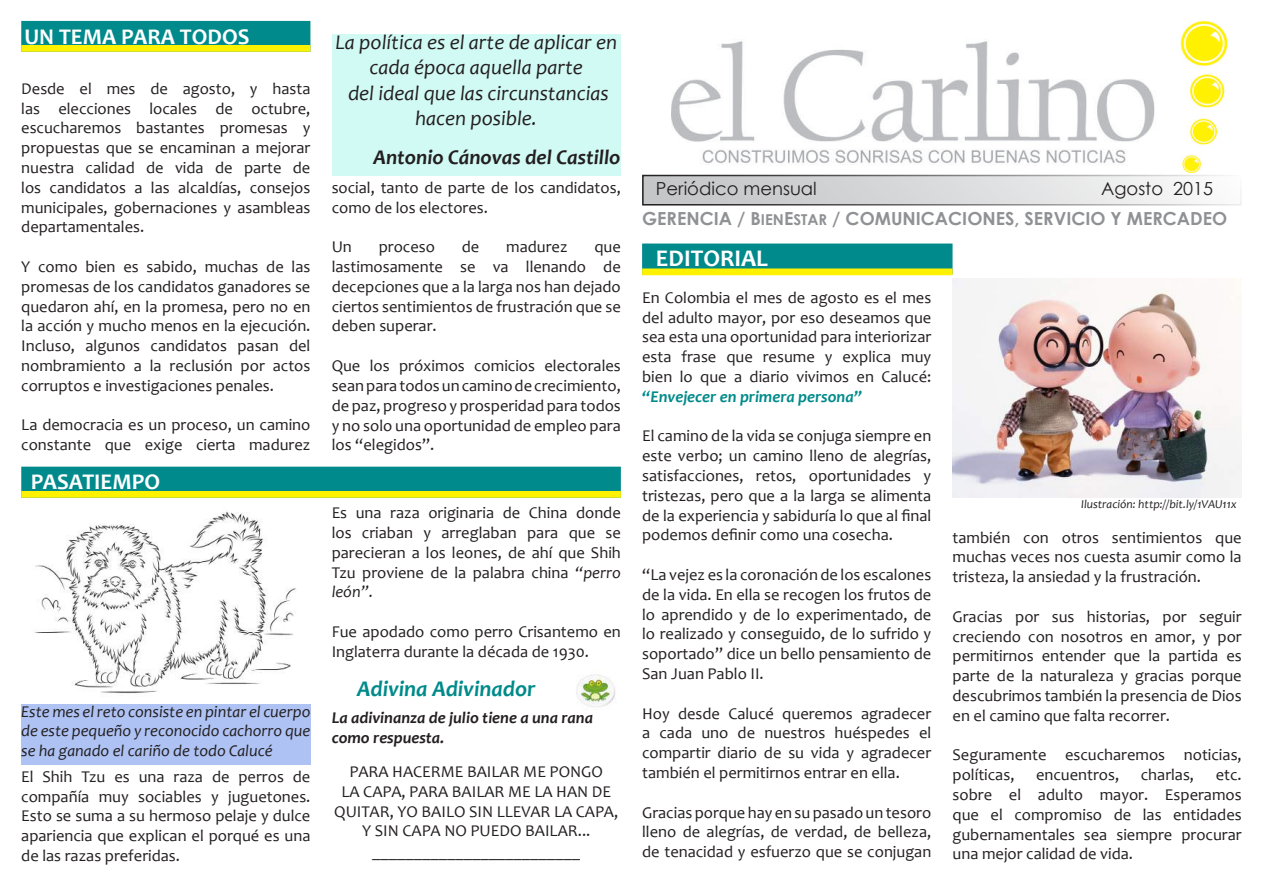
<style>
.page{position:relative;width:1263px;height:893px;background:#fff}
.page>*{position:absolute;margin:0;border:0;box-sizing:border-box;transform-origin:0 0}
.t1{font:700 24px "Candara";color:#fff}
.t2{font:700 22.5px "Candara";color:#fff}
.t3{font:italic 700 22.5px "Candara";color:#008a8a}
.t4{font:italic 21px/25.2px "Candara";color:#231f20;text-align:center}
.t5{font:italic 700 21px "Candara";color:#231f20}
.t6{font:700 18px/29.5px "Century Gothic";color:#8f9194}
.t7{font:18px "Century Gothic";color:#231f20}
.t8{font:16.5px/19.8px "Candara";color:#231f20;text-align:justify}
.t9{font:italic 16.5px/19.8px "Candara";color:#231f20;text-align:justify}
.t10{font:italic 700 16.5px/19.8px "Candara";color:#231f20}
.t11{font:italic 700 16.5px "Candara";color:#008a8a}
.t12{font:italic 12px "Candara";color:#231f20}
.s1{font-style:italic}
.s2{font-weight:400;color:#231f20}
.s3{font-size:15px}
</style>
<div class="page">
<img style="left:34px;top:511px;width:262px;height:183px">
<div style="left:643px;top:175px;width:598px;height:30px;background:linear-gradient(to right,#c0c1c3,#f8f9f9)"></div>
<img style="left:672px;top:21px;width:554px;height:151px">
<div style="left:642px;top:244px;width:310px;height:30px;background:#008a8c"></div>
<div style="left:21px;top:21px;width:289px;height:31px;background:#008a8c"></div>
<div style="left:642px;top:268px;width:310px;height:7px;background:#fff200;border:2px solid #fff200"></div>
<div style="left:21px;top:45px;width:289px;height:7px;background:#fff200;border:2px solid #fff200"></div>
<div style="left:332px;top:34px;width:289px;height:141px;background:#d2faf5"></div>
<img style="left:576px;top:674px;width:40px;height:33px">
<div style="left:21px;top:705px;width:289px;height:60px;background:#aec2f4"></div>
<div style="left:265px;top:678px;width:36px;height:25px;background:#fff"></div>
<div style="left:21px;top:467px;width:600px;height:31px;background:#008a8c"></div>
<div style="left:21px;top:491px;width:600px;height:7px;background:#fff200;border:2px solid #fff200"></div>
<img style="left:952px;top:278px;width:289px;height:219px">
<h2 class="t2" style="left:24px;top:23px;width:227px">UN TEMA PARA TODOS</h2>
<p class="t8" style="left:21px;top:78px;width:291px">Desde el mes de agosto, y hasta las elecciones locales de octubre, escucharemos bastantes promesas y propuestas que se encaminan a mejorar nuestra calidad de vida de parte de los candidatos a las alcaldías, consejos municipales, gobernaciones y asambleas departamentales.</p>
<p class="t8" style="left:21px;top:256px;width:291px">Y como bien es sabido, muchas de las promesas de los candidatos ganadores se quedaron ahí, en la promesa, pero no en la acción y mucho menos en la ejecución.<br>Incluso, algunos candidatos pasan del nombramiento a la reclusión por actos corruptos e investigaciones penales.</p>
<p class="t8" style="left:21px;top:415px;width:291px">La democracia es un proceso, un camino constante que exige cierta madurez</p>
<h2 class="t2" style="left:31px;top:467px;width:131px">PASATIEMPO</h2>
<p class="t9" style="left:21px;top:701px;width:291px">Este mes el reto consiste en pintar el cuerpo de este pequeño y reconocido cachorro que se ha ganado el cariño de todo Calucé</p>
<p class="t8" style="left:21px;top:766px;width:291px">El Shih Tzu es una raza de perros de compañía muy sociables y juguetones.<br>Esto se suma a su hermoso pelaje y dulce apariencia que explican el porqué es una de las razas preferidas.</p>
<p class="t4" style="left:335px;top:30px;width:283px">La política es el arte de aplicar en cada época aquella parte<br>del ideal que las circunstancias hacen posible.</p>
<p class="t5" style="left:374px;top:144px;width:248px">Antonio Cánovas del Castillo</p>
<p class="t8" style="left:332px;top:177px;width:291px">social, tanto de parte de los candidatos, como de los electores.</p>
<p class="t8" style="left:332px;top:237px;width:22px">Un</p>
<p class="t8" style="left:379px;top:237px;width:58px">proceso</p>
<p class="t8" style="left:462px;top:237px;width:19px">de</p>
<p class="t8" style="left:506px;top:237px;width:63px">madurez</p>
<p class="t8" style="left:332px;top:237px;width:291px;text-indent:263px">que lastimosamente se va llenando de decepciones que a la larga nos han dejado ciertos sentimientos de frustración que se deben superar.</p>
<p class="t8" style="left:332px;top:356px;width:291px">Que los próximos comicios electorales sean para todos un camino de crecimiento, de paz, progreso y prosperidad para todos y no solo una oportunidad de empleo para los “elegidos”.</p>
<p class="t8" style="left:332px;top:503px;width:291px">Es una raza originaria de China donde los criaban y arreglaban para que se parecieran a los leones, de ahí que Shih Tzu proviene de la palabra china <span class="s1">“perro león”.</span></p>
<p class="t8" style="left:332px;top:621px;width:291px">Fue apodado como perro Crisantemo en<br>Inglaterra durante la década de 1930.</p>
<h2 class="t3" style="left:357px;top:675px;width:180px">Adivina Adivinador</h2>
<p class="t10" style="left:332px;top:707px;width:263px">La adivinanza de julio tiene a una rana como respuesta.</p>
<p class="t8" style="left:334px;top:761px;width:285px;text-align:center">PARA HACERME BAILAR ME PONGO<br>LA CAPA, PARA BAILAR ME LA HAN DE<br>QUITAR, YO BAILO SIN LLEVAR LA CAPA,<br>Y SIN CAPA NO PUEDO BAILAR... _________________________</p>
<p class="t7" style="left:656px;top:176px;width:162px">Periódico mensual</p>
<p class="t6" style="left:642px;top:173px;width:587px;text-indent:459px"><span class="s2">Agosto 2015<br></span>GERENCIA / B<span class="s3">IEN</span>E<span class="s3">STAR</span> / COMUNICACIONES, SERVICIO Y MERCADEO</p>
<h1 class="t1" style="left:656px;top:243px;width:113px">EDITORIAL</h1>
<p class="t8" style="left:642px;top:287px;width:291px">En Colombia el mes de agosto es el mes del adulto mayor, por eso deseamos que sea esta una oportunidad para interiorizar esta frase que resume y explica muy bien lo que a diario vivimos en Calucé:</p>
<p class="t11" style="left:642px;top:386px;width:221px">“Envejecer en primera persona”</p>
<p class="t8" style="left:642px;top:426px;width:291px">El camino de la vida se conjuga siempre en este verbo; un camino lleno de alegrías, satisfacciones, retos, oportunidades y tristezas, pero que a la larga se alimenta de la experiencia y sabiduría lo que al final podemos definir como una cosecha.</p>
<p class="t8" style="left:642px;top:565px;width:291px">“La vejez es la coronación de los escalones de la vida. En ella se recogen los frutos de lo aprendido y de lo experimentado, de lo realizado y conseguido, de lo sufrido y soportado” dice un bello pensamiento de San Juan Pablo II.</p>
<p class="t8" style="left:642px;top:703px;width:291px">Hoy desde Calucé queremos agradecer a cada uno de nuestros huéspedes el compartir diario de su vida y agradecer también el permitirnos entrar en ella.</p>
<p class="t8" style="left:642px;top:802px;width:291px">Gracias porque hay en su pasado un tesoro lleno de alegrías, de verdad, de belleza, de tenacidad y esfuerzo que se conjugan</p>
<p class="t12" style="left:1081px;top:497px;width:157px">Ilustración: http://bit.ly/1VAU11x</p>
<p class="t8" style="left:952px;top:527px;width:291px">también con otros sentimientos que muchas veces nos cuesta asumir como la tristeza, la ansiedad y la frustración.</p>
<p class="t8" style="left:952px;top:606px;width:291px">Gracias por sus historias, por seguir creciendo con nosotros en amor, y por permitirnos entender que la partida es parte de la naturaleza y gracias porque descubrimos también la presencia de Dios en el camino que falta recorrer.</p>
<p class="t8" style="left:952px;top:745px;width:291px">Seguramente escucharemos noticias, políticas,</p>
<p class="t8" style="left:1036px;top:765px;width:85px">encuentros,</p>
<p class="t8" style="left:1141px;top:765px;width:55px">charlas,</p>
<p class="t8" style="left:952px;top:765px;width:291px;text-indent:263px">etc. sobre el adulto mayor. Esperamos que el compromiso de las entidades gubernamentales sea siempre procurar una mejor calidad de vida.</p>
</div>
